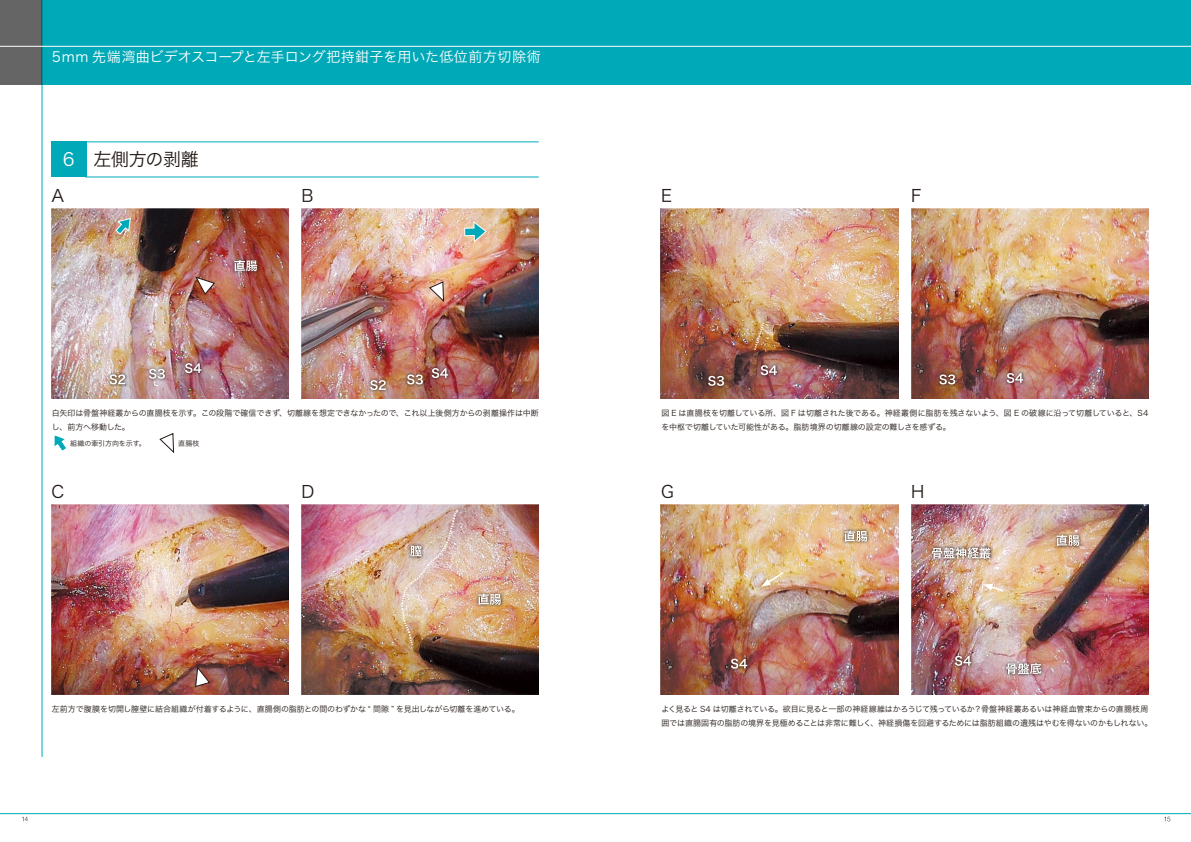
<style>
.page{position:relative;width:1191px;height:842px;background:#fff}
.page>*{position:absolute;margin:0;border:0;box-sizing:border-box;transform-origin:0 0}
.t1{font:18px "Hira Kaku Pro W3";letter-spacing:-.02em;color:#231916}
.t2{font:18px "Hira Kaku Pro W3";color:#fff}
.t3{font:17px "Hira Kaku Pro W3";color:#231916}
.t4{font:14px "Hira Kaku Pro W3";letter-spacing:.005em;color:#fff}
.t5{font:8px/14px "Hira Kaku Pro W3";letter-spacing:-.015em;color:#231916}
.t6{font:7px "Hira Kaku Pro W3";letter-spacing:-.005em;color:#231916}
</style>
<div class="page">
<div style="left:41px;top:0;width:1150px;height:85px;background:#00a9b7"></div>
<hr style="left:0;top:813px;width:1191px;height:1px;background:#00a9b7">
<div style="left:0;top:0;width:42px;height:85px;background:#666565"></div>
<hr style="left:42px;top:0;width:1px;height:757px;background:#00a9b7">
<hr style="left:0;top:46px;width:1191px;height:1px;background:#fff">
<svg style="left:22px;top:817px;width:6px;height:4px"></svg>
<svg style="left:1164px;top:817px;width:6px;height:4px"></svg>
<img style="left:51px;top:209px;width:237px;height:190px">
<img style="left:301px;top:209px;width:238px;height:190px">
<img style="left:51px;top:505px;width:237px;height:189px">
<img style="left:301px;top:505px;width:238px;height:189px">
<svg style="left:231px;top:257px;width:29px;height:17px"></svg>
<svg style="left:234px;top:260px;width:23px;height:11px"></svg>
<svg style="left:475px;top:591px;width:29px;height:17px"></svg>
<svg style="left:478px;top:593px;width:23px;height:12px"></svg>
<svg style="left:107px;top:371px;width:21px;height:16px"></svg>
<svg style="left:110px;top:374px;width:15px;height:10px"></svg>
<svg style="left:367px;top:377px;width:22px;height:16px"></svg>
<svg style="left:370px;top:380px;width:16px;height:10px"></svg>
<svg style="left:146px;top:366px;width:22px;height:16px"></svg>
<svg style="left:149px;top:369px;width:16px;height:10px"></svg>
<svg style="left:404px;top:371px;width:22px;height:16px"></svg>
<svg style="left:407px;top:374px;width:16px;height:10px"></svg>
<svg style="left:182px;top:360px;width:22px;height:16px"></svg>
<svg style="left:185px;top:363px;width:16px;height:10px"></svg>
<svg style="left:429px;top:365px;width:22px;height:16px"></svg>
<svg style="left:432px;top:368px;width:16px;height:10px"></svg>
<svg style="left:116px;top:218px;width:15px;height:16px"></svg>
<svg style="left:464px;top:221px;width:22px;height:21px"></svg>
<img style="left:400px;top:508px;width:59px;height:139px">
<svg style="left:54px;top:435px;width:12px;height:16px"></svg>
<svg style="left:429px;top:282px;width:15px;height:20px"></svg>
<svg style="left:195px;top:667px;width:15px;height:20px"></svg>
<svg style="left:196px;top:277px;width:19px;height:17px"></svg>
<svg style="left:160px;top:433px;width:14px;height:20px"></svg>
<img style="left:660px;top:209px;width:238px;height:190px">
<img style="left:911px;top:209px;width:237px;height:190px">
<img style="left:660px;top:505px;width:238px;height:190px">
<img style="left:911px;top:505px;width:237px;height:190px">
<svg style="left:841px;top:527px;width:29px;height:18px"></svg>
<svg style="left:844px;top:530px;width:23px;height:12px"></svg>
<svg style="left:1053px;top:532px;width:29px;height:17px"></svg>
<svg style="left:1056px;top:535px;width:23px;height:11px"></svg>
<svg style="left:929px;top:545px;width:64px;height:17px"></svg>
<svg style="left:932px;top:547px;width:58px;height:12px"></svg>
<svg style="left:1003px;top:660px;width:41px;height:17px"></svg>
<svg style="left:1006px;top:663px;width:35px;height:11px"></svg>
<svg style="left:705px;top:373px;width:22px;height:16px"></svg>
<svg style="left:708px;top:376px;width:16px;height:10px"></svg>
<svg style="left:936px;top:371px;width:22px;height:16px"></svg>
<svg style="left:939px;top:374px;width:16px;height:10px"></svg>
<svg style="left:758px;top:362px;width:22px;height:16px"></svg>
<svg style="left:760px;top:365px;width:17px;height:10px"></svg>
<svg style="left:728px;top:656px;width:22px;height:15px"></svg>
<svg style="left:731px;top:659px;width:16px;height:10px"></svg>
<svg style="left:952px;top:653px;width:22px;height:16px"></svg>
<svg style="left:955px;top:656px;width:16px;height:10px"></svg>
<svg style="left:1004px;top:370px;width:22px;height:16px"></svg>
<svg style="left:1006px;top:373px;width:17px;height:10px"></svg>
<svg style="left:752px;top:321px;width:14px;height:31px"></svg>
<svg style="left:761px;top:570px;width:24px;height:17px"></svg>
<svg style="left:983px;top:584px;width:22px;height:9px"></svg>
<div style="left:51px;top:142px;width:35px;height:35px;background:#00a9b7"></div>
<hr style="left:85px;top:142px;width:454px;height:1px;background:#00a9b7">
<hr style="left:85px;top:177px;width:454px;height:1px;background:#00a9b7">
<h3 class="t4" style="left:52px;top:44px;width:490px">5mm 先端湾曲ビデオスコープと左手ロング把持鉗子を用いた低位前方切除術</h3>
<h1 class="t2" style="left:63px;top:144px;width:13px">6</h1>
<h1 class="t1" style="left:94px;top:143px;width:107px">左側方の剥離</h1>
<h2 class="t3" style="left:51px;top:181px;width:14px">A</h2>
<h2 class="t3" style="left:302px;top:181px;width:14px">B</h2>
<p class="t5" style="left:52px;top:406px;width:488px">白矢印は骨盤神経叢からの直腸枝を示す。この段階で確信できず、切離線を想定できなかったので、これ以上後側方からの剥離操作は中断し、前方へ移動した。</p>
<p class="t6" style="left:70px;top:437px;width:77px">組織の牽引方向を示す。</p>
<p class="t6" style="left:178px;top:437px;width:23px">直腸枝</p>
<h2 class="t3" style="left:51px;top:476px;width:14px">C</h2>
<h2 class="t3" style="left:301px;top:476px;width:14px">D</h2>
<p class="t5" style="left:52px;top:701px;width:469px">左前方で腹膜を切開し膣壁に結合組織が付着するように、直腸側の脂肪との間のわずかな “ 間隙 ” を見出しながら切離を進めている。</p>
<h2 class="t3" style="left:661px;top:181px;width:12px">E</h2>
<h2 class="t3" style="left:911px;top:181px;width:12px">F</h2>
<p class="t5" style="left:661px;top:406px;width:488px">図 E は直腸枝を切離している所、図 F は切離された後である。神経叢側に脂肪を残さないよう、図 E の破線に沿って切離していると、S4を中枢で切離していた可能性がある。脂肪境界の切離線の設定の難しさを感ずる。</p>
<h2 class="t3" style="left:661px;top:476px;width:14px">G</h2>
<h2 class="t3" style="left:911px;top:476px;width:15px">H</h2>
<p class="t5" style="left:661px;top:701px;width:492px">よく見ると S4 は切離されている。欲目に見ると一部の神経線維はかろうじて残っているか？骨盤神経叢あるいは神経血管束からの直腸枝周囲では直腸固有の脂肪の境界を見極めることは非常に難しく、神経損傷を回避するためには脂肪組織の遺残はやむを得ないのかもしれない。</p>
</div>
